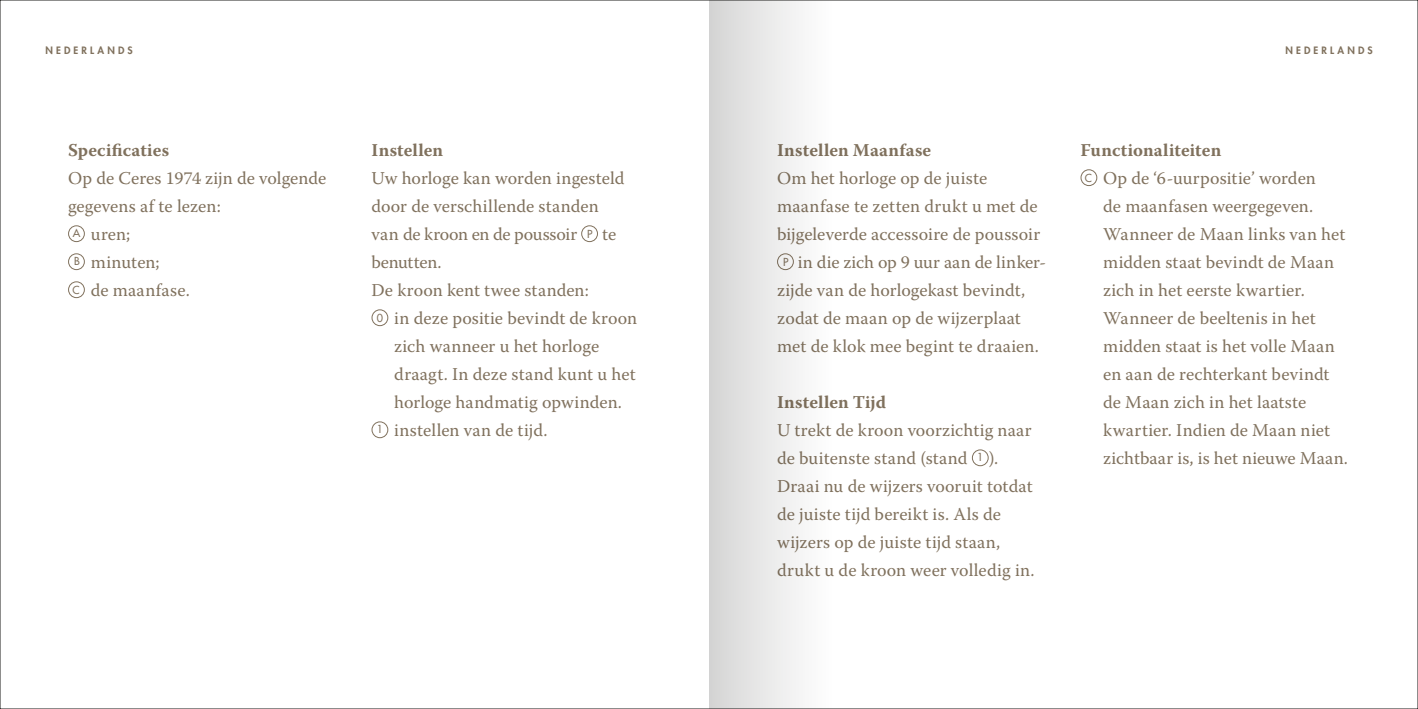
<style>
.page{position:relative;width:1418px;height:709px;background:#fff}
.page>*{position:absolute;margin:0;border:0;box-sizing:border-box;transform-origin:0 0}
.t1{font:18px/28px "Warnock Pro";letter-spacing:.005em;color:#80715d}
.t2{font:700 18px "Warnock Pro";letter-spacing:.01em;color:#80715d}
.t3{font:18px "Warnock Pro";letter-spacing:-.02em;color:#80715d}
.t4{font:800 9.8px "Futura Std";letter-spacing:.315em;color:#80715d}
.s1{font-family:"Futura Std";font-weight:500;font-size:10.8px}
</style>
<div class="page">
<div style="left:68px;top:225px;width:17px;height:17px;border:1px solid #80715d;border-radius:50%"></div>
<div style="left:68px;top:253px;width:17px;height:17px;border:1px solid #80715d;border-radius:50%"></div>
<div style="left:68px;top:281px;width:17px;height:17px;border:1px solid #80715d;border-radius:50%"></div>
<div style="left:581px;top:225px;width:17px;height:17px;border:1px solid #80715d;border-radius:50%"></div>
<div style="left:371px;top:309px;width:17px;height:17px;border:1px solid #80715d;border-radius:50%"></div>
<div style="left:371px;top:421px;width:17px;height:17px;border:1px solid #80715d;border-radius:50%"></div>
<div style="left:971px;top:449px;width:17px;height:17px;border:1px solid #80715d;border-radius:50%"></div>
<div style="left:1080px;top:169px;width:17px;height:17px;border:1px solid #80715d;border-radius:50%"></div>
<div style="left:709px;top:0;width:123px;height:709px;background:linear-gradient(to right,#d5d5d5,#fff)"></div>
<p class="t4" style="left:45px;top:44px;width:89px">NEDERLANDS</p>
<p class="t4" style="left:1285px;top:44px;width:89px">NEDERLANDS</p>
<p class="t2" style="left:68px;top:139px;width:102px">Specificaties</p>
<p class="t1" style="left:68px;top:164px;width:260px">Op de Ceres 1974 zijn de volgende</p>
<p class="t1" style="left:68px;top:192px;width:154px">gegevens af te lezen:</p>
<p class="t1" style="left:73px;top:220px;width:59px"><sup>A</sup> uren;</p>
<p class="t1" style="left:74px;top:248px;width:87px"><sup>B</sup> minuten;</p>
<p class="t1" style="left:73px;top:276px;width:119px"><span class="s1">C</span> de maanfase.</p>
<p class="t2" style="left:371px;top:139px;width:73px">Instellen</p>
<p class="t1" style="left:371px;top:164px;width:254px">Uw horloge kan worden ingesteld</p>
<p class="t1" style="left:371px;top:192px;width:229px">door de verschillende standen</p>
<p class="t1" style="left:371px;top:220px;width:246px">van de kroon en de poussoir <span class="s1">P</span> te</p>
<p class="t3" style="left:371px;top:251px;width:71px">benutten.</p>
<p class="t1" style="left:371px;top:276px;width:219px">De kroon kent twee standen:</p>
<p class="t1" style="left:377px;top:304px;width:262px"><span class="s1">0</span> in deze positie bevindt de kroon</p>
<p class="t1" style="left:394px;top:332px;width:206px">zich wanneer u het horloge</p>
<p class="t1" style="left:394px;top:360px;width:243px">draagt. In deze stand kunt u het</p>
<p class="t1" style="left:394px;top:388px;width:229px">horloge handmatig opwinden.</p>
<p class="t1" style="left:377px;top:416px;width:172px"><sup>1</sup> instellen van de tijd.</p>
<p class="t2" style="left:777px;top:139px;width:156px">Instellen Maanfase</p>
<p class="t1" style="left:777px;top:164px;width:212px">Om het horloge op de juiste</p>
<p class="t1" style="left:777px;top:192px;width:262px">maanfase te zetten drukt u met de</p>
<p class="t1" style="left:777px;top:220px;width:265px">bijgeleverde accessoire de poussoir</p>
<p class="t1" style="left:783px;top:248px;width:264px"><span class="s1">P</span> in die zich op 9 uur aan de linker-</p>
<p class="t1" style="left:777px;top:276px;width:250px">zijde van de horlogekast bevindt,</p>
<p class="t1" style="left:777px;top:304px;width:245px">zodat de maan op de wijzerplaat</p>
<p class="t1" style="left:777px;top:332px;width:263px">met de klok mee begint te draaien.</p>
<p class="t2" style="left:777px;top:391px;width:111px">Instellen Tijd</p>
<p class="t1" style="left:777px;top:416px;width:259px">U trekt de kroon voorzichtig naar de buitenste stand (stand <sup>1</sup> ).<br>Draai nu de wijzers vooruit totdat de juiste tijd bereikt is. Als de wijzers op de juiste tijd staan, drukt u de kroon weer volledig in.</p>
<p class="t2" style="left:1080px;top:139px;width:142px">Functionaliteiten</p>
<p class="t1" style="left:1084px;top:164px;width:232px"><span class="s1">C</span> Op de ‘6-uurpositie’ worden</p>
<p class="t1" style="left:1103px;top:192px;width:212px">de maanfasen weergegeven.</p>
<p class="t1" style="left:1103px;top:220px;width:244px">Wanneer de Maan links van het</p>
<p class="t1" style="left:1103px;top:248px;width:232px">midden staat bevindt de Maan</p>
<p class="t1" style="left:1103px;top:276px;width:203px">zich in het eerste kwartier.</p>
<p class="t1" style="left:1103px;top:304px;width:214px">Wanneer de beeltenis in het</p>
<p class="t1" style="left:1103px;top:332px;width:233px">midden staat is het volle Maan</p>
<p class="t1" style="left:1103px;top:360px;width:228px">en aan de rechterkant bevindt</p>
<p class="t1" style="left:1103px;top:388px;width:205px">de Maan zich in het laatste</p>
<p class="t1" style="left:1103px;top:416px;width:228px">kwartier. Indien de Maan niet</p>
<p class="t1" style="left:1103px;top:444px;width:246px">zichtbaar is, is het nieuwe Maan.</p>
</div>
